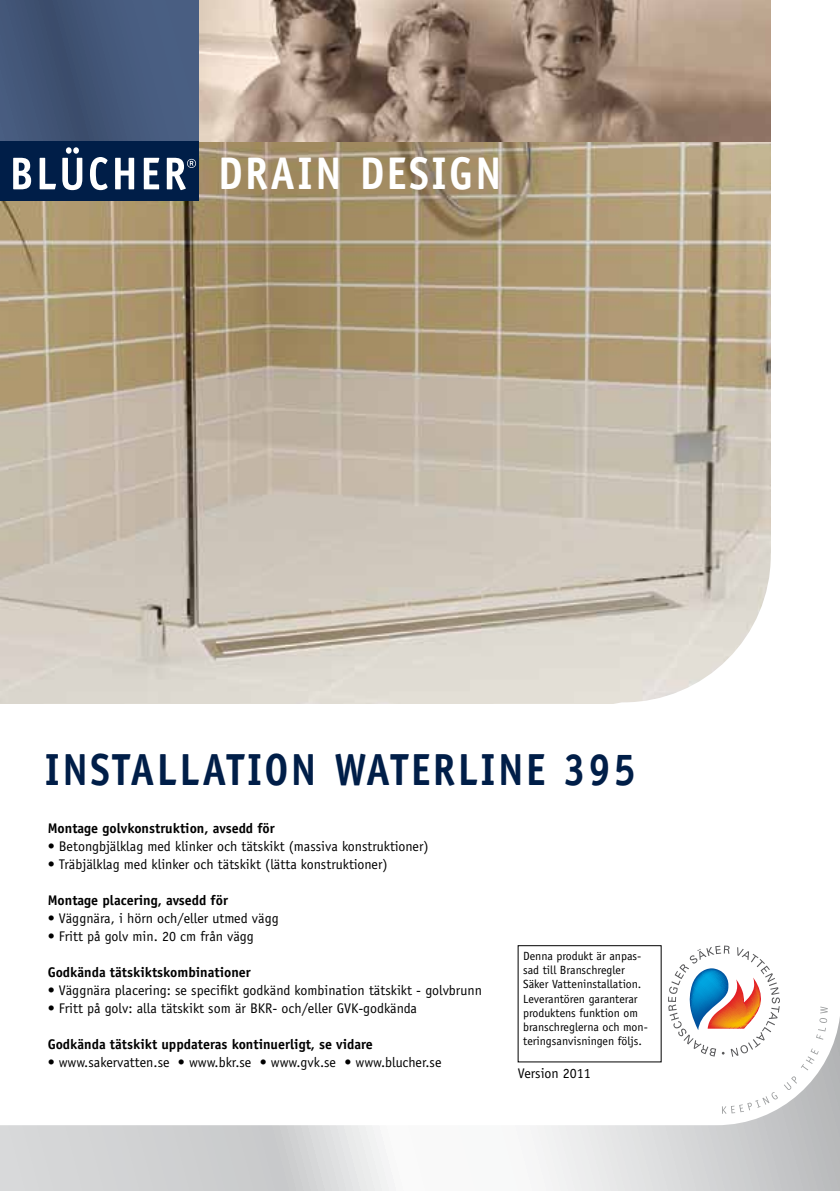
<style>
.page{position:relative;width:840px;height:1191px;background:#fff}
.page>*{position:absolute;margin:0;border:0;box-sizing:border-box;transform-origin:0 0}
.t1{font:700 45.8px "Officina Sans";letter-spacing:.06em;color:#fff;scale:.9 1}
.t2{font:700 45px "Officina Sans";letter-spacing:.06em;color:#001e48;scale:.9 1}
.t3{font:14px "Officina Sans";color:#000}
.t4{font:700 14px "Officina Sans";color:#000}
.t5{font:11.8px/14.2px "Officina Sans";color:#000}
</style>
<div class="page">
<img style="left:0;top:142px;width:770px;height:561px">
<svg style="left:598px;top:524px;width:173px;height:180px"></svg>
<img style="left:198px;top:0;width:572px;height:142px">
<div style="left:0;top:0;width:198px;height:142px;background:linear-gradient(to right,#3e5071,#495e82)"></div>
<div style="left:0;top:142px;width:198px;height:59px;background:#001e48"></div>
<svg style="left:13px;top:158px;width:18px;height:31px"></svg>
<svg style="left:40px;top:158px;width:16px;height:31px"></svg>
<svg style="left:62px;top:147px;width:20px;height:43px"></svg>
<svg style="left:90px;top:157px;width:17px;height:33px"></svg>
<svg style="left:115px;top:158px;width:19px;height:31px"></svg>
<svg style="left:144px;top:158px;width:15px;height:31px"></svg>
<svg style="left:167px;top:158px;width:29px;height:32px"></svg>
<svg style="left:0;top:1020px;width:839px;height:171px"></svg>
<img style="left:647px;top:1020px;width:14px;height:53px">
<svg style="left:661px;top:945px;width:166px;height:168px"></svg>
<h1 class="t1" style="left:218px;top:145px;width:316px">drain design</h1>
<h2 class="t2" style="left:45px;top:741px;width:508px">INSTALLATION WATER LINE</h2>
<h2 class="t2" style="left:563px;top:741px;width:82px">395</h2>
<p class="t4" style="left:48px;top:820px;width:229px">Montage golvkonstruktion, avsedd för</p>
<p class="t3" style="left:48px;top:838px;width:382px">• Betongbjälklag med klinker och tätskikt (massiva konstruktioner)</p>
<p class="t3" style="left:48px;top:856px;width:341px">• Träbjälklag med klinker och tätskikt (lätta konstruktioner)</p>
<p class="t4" style="left:48px;top:892px;width:182px">Montage placering, avsedd för</p>
<p class="t3" style="left:48px;top:910px;width:232px">• Väggnära, i hörn och/eller utmed vägg</p>
<p class="t3" style="left:48px;top:928px;width:208px">• Fritt på golv min. 20 cm från vägg</p>
<p class="t4" style="left:48px;top:964px;width:205px">Godkända tätskiktskombinationer</p>
<p class="t3" style="left:48px;top:982px;width:435px">• Väggnära placering: se specifikt godkänd kombination tätskikt - golvbrunn</p>
<p class="t3" style="left:48px;top:1000px;width:370px">• Fritt på golv: alla tätskikt som är BKR- och/eller GVK-godkända</p>
<p class="t4" style="left:48px;top:1036px;width:326px">Godkända tätskikt uppdateras kontinuerligt, se vidare</p>
<p class="t3" style="left:48px;top:1054px;width:395px">• www.sakervatten.se • www.bkr.se • www.gvk.se • www.blucher.se</p>
<p class="t3" style="left:517px;top:1065px;width:74px">Version 2011</p>
<p class="t5" style="left:523px;top:948px;width:126px">Denna produkt är anpas&shy;sad till Branschregler<br>Säker Vatteninstallation.<br>Leverantören garanterar produktens funktion om branschreglerna och mon&shy;teringsanvisningen följs.</p>
</div>
